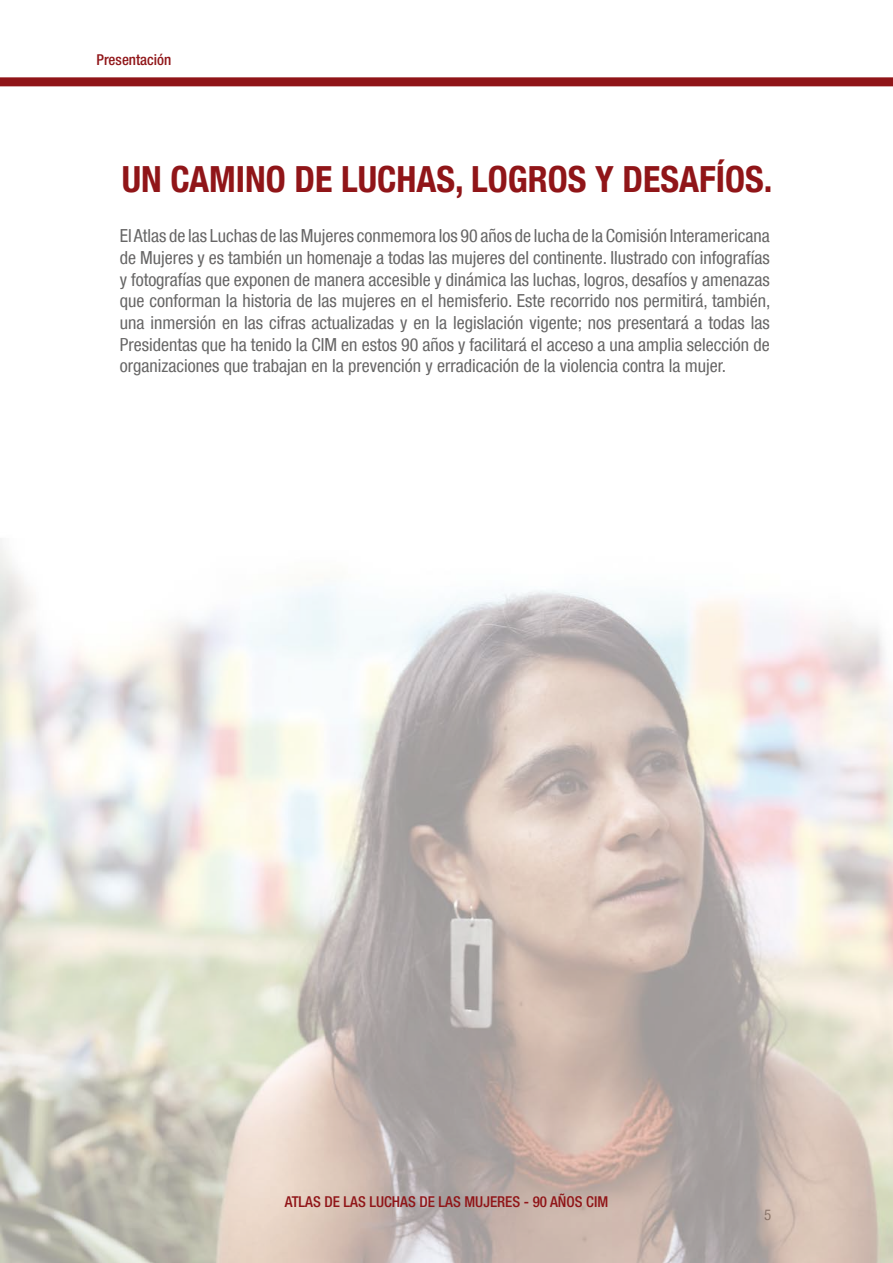
<style>
.page{position:relative;width:893px;height:1263px;background:#fff}
.page>*{position:absolute;margin:0;border:0;box-sizing:border-box;transform-origin:0 0}
.t1{font:700 condensed 36px "Helvetica Neue LT Com";color:#901518}
.t2{font:condensed 18px/21.6px "Helvetica Neue LT Com";color:#676666;text-align:justify}
.t3{font:500 condensed 15px "Helvetica Neue LT Com";color:#901518}
.t4{font:condensed 15px "Helvetica Neue LT Com";color:#676666}
</style>
<div class="page">
<img style="left:0;top:86px;width:893px;height:1177px">
<div style="left:0;top:77px;width:893px;height:9px;background:#901518"></div>
<p class="t3" style="left:97px;top:50px;width:76px">Presentación</p>
<h1 class="t1" style="left:122px;top:157px;width:652px">UN CAMINO DE LUCHAS, LOGROS Y DESAFÍOS.</h1>
<p class="t2" style="left:120px;top:225px;width:652px">El Atlas de las Luchas de las Mujeres conmemora los 90 años de lucha de la Comisión Interamericana de Mujeres y es también un homenaje a todas las mujeres del continente. Ilustrado con infografías y fotografías que exponen de manera accesible y dinámica las luchas, logros, desafíos y amenazas que conforman la historia de las mujeres en el hemisferio. Este recorrido nos permitirá, también, una inmersión en las cifras actualizadas y en la legislación vigente; nos presentará a todas las Presidentas que ha tenido la CIM en estos 90 años y facilitará el acceso a una amplia selección de organizaciones que trabajan en la prevención y erradicación de la violencia contra la mujer.</p>
<p class="t3" style="left:285px;top:1193px;width:325px">ATLAS DE LAS LUCHAS DE LAS MUJERES - 90 AÑOS CIM</p>
<p class="t4" style="left:764px;top:1205px;width:9px">5</p>
</div>
